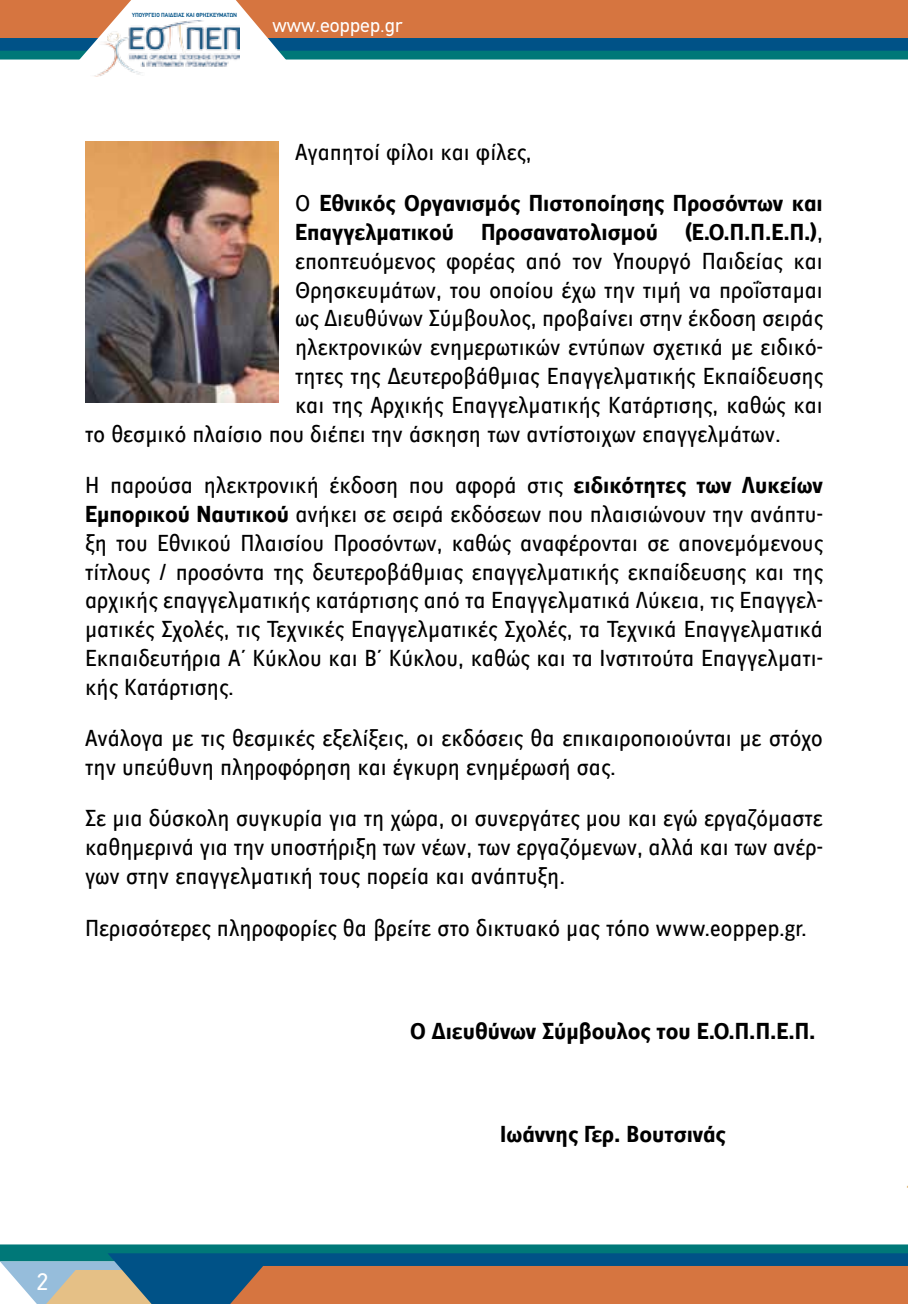
<style>
.page{position:relative;width:908px;height:1304px;background:#fff}
.page>*{position:absolute;margin:0;border:0;box-sizing:border-box;transform-origin:0 0}
.t1{font:24px/28.8px "Zine Sans Dis Greek";color:#000;text-align:justify}
.t2{font:700 24px/51.4px "Zine Sans Dis Greek";color:#000}
.t3{font:24px "PF Din Text Pro";color:#fff}
.t4{font:20px "PF Din Text";color:#fff}
.t5{font:700 6px "PF Din Text";color:#005287}
.s1{font-weight:400}
.s2{font-weight:700}
</style>
<div class="page">
<svg style="left:0;top:0;width:907px;height:77px"></svg>
<img style="left:91px;top:21px;width:149px;height:55px">
<svg style="left:0;top:1186px;width:907px;height:118px"></svg>
<img style="left:85px;top:142px;width:193px;height:261px">
<p class="t5" style="left:132px;top:11px;width:106px">ΥΠΟΥΡΓΕΙΟ ΠΑΙΔΕΙΑΣ ΚΑΙ ΘΡΗΣΚΕΥΜΑΤΩΝ</p>
<p class="t4" style="left:272px;top:13px;width:132px">www.eoppep.gr</p>
<p class="t2" style="left:295px;top:127px;width:529px"><span class="s1">Αγαπητοί φίλοι και φίλες,<br>Ο</span> Εθνικός Οργανισμός Πιστοποίησης Προσόντων και</p>
<p class="t2" style="left:295px;top:207px;width:529px">Επαγγελματικού Προσανατολισμού (Ε.Ο.Π.Π.Ε.Π.)<span class="s1">,</span></p>
<p class="t1" style="left:295px;top:248px;width:529px">εποπτευόμενος φορέας από τον Υπουργό Παιδείας και</p>
<p class="t1" style="left:295px;top:277px;width:529px">Θρησκευμάτων, του οποίου έχω την τιμή να προΐσταμαι</p>
<p class="t1" style="left:295px;top:305px;width:529px">ως Διευθύνων Σύμβουλος, προβαίνει στην έκδοση σειράς</p>
<p class="t1" style="left:295px;top:334px;width:529px">ηλεκτρονικών ενημερωτικών εντύπων σχετικά με ειδικό-</p>
<p class="t1" style="left:295px;top:363px;width:529px">τητες της Δευτεροβάθμιας Επαγγελματικής Εκπαίδευσης</p>
<p class="t1" style="left:295px;top:392px;width:529px">και της Αρχικής Επαγγελματικής Κατάρτισης, καθώς και</p>
<p class="t1" style="left:85px;top:421px;width:697px">το θεσμικό πλαίσιο που διέπει την άσκηση των αντίστοιχων επαγγελμάτων.</p>
<p class="t1" style="left:85px;top:472px;width:739px">Η παρούσα ηλεκτρονική έκδοση που αφορά στις <span class="s2">ειδικότητες των Λυκείων Εμπορικού Ναυτικού</span> ανήκει σε σειρά εκδόσεων που πλαισιώνουν την ανάπτυ&shy;ξη του Εθνικού Πλαισίου Προσόντων, καθώς αναφέρονται σε απονεμόμενους τίτλους / προσόντα της δευτεροβάθμιας επαγγελματικής εκπαίδευσης και της αρχικής επαγγελματικής κατάρτισης από τα Επαγγελματικά Λύκεια, τις Επαγγελ&shy;ματικές Σχολές, τις Τεχνικές Επαγγελματικές Σχολές, τα Τεχνικά Επαγγελματικά Εκπαιδευτήρια Α΄ Κύκλου και Β΄ Κύκλου, καθώς και τα Ινστιτούτα Επαγγελματι&shy;κής Κατάρτισης.</p>
<p class="t1" style="left:85px;top:725px;width:739px">Ανάλογα με τις θεσμικές εξελίξεις, οι εκδόσεις θα επικαιροποιούνται με στόχο την υπεύθυνη πληροφόρηση και έγκυρη ενημέρωσή σας.</p>
<p class="t1" style="left:85px;top:805px;width:739px">Σε μια δύσκολη συγκυρία για τη χώρα, οι συνεργάτες μου και εγώ εργαζόμαστε καθημερινά για την υποστήριξη των νέων, των εργαζόμενων, αλλά και των ανέρ&shy;γων στην επαγγελματική τους πορεία και ανάπτυξη.</p>
<p class="t1" style="left:85px;top:915px;width:722px">Περισσότερες πληροφορίες θα βρείτε στο δικτυακό μας τόπο www.eoppep.gr.</p>
<p class="t2" style="left:410px;top:1006px;width:407px">Ο Διευθύνων Σύμβουλος του Ε.Ο.Π.Π.Ε.Π.</p>
<p class="t2" style="left:500px;top:1109px;width:227px">Ιωάννης Γερ. Βουτσινάς</p>
<p class="t3" style="left:37px;top:1267px;width:13px">2</p>
</div>
